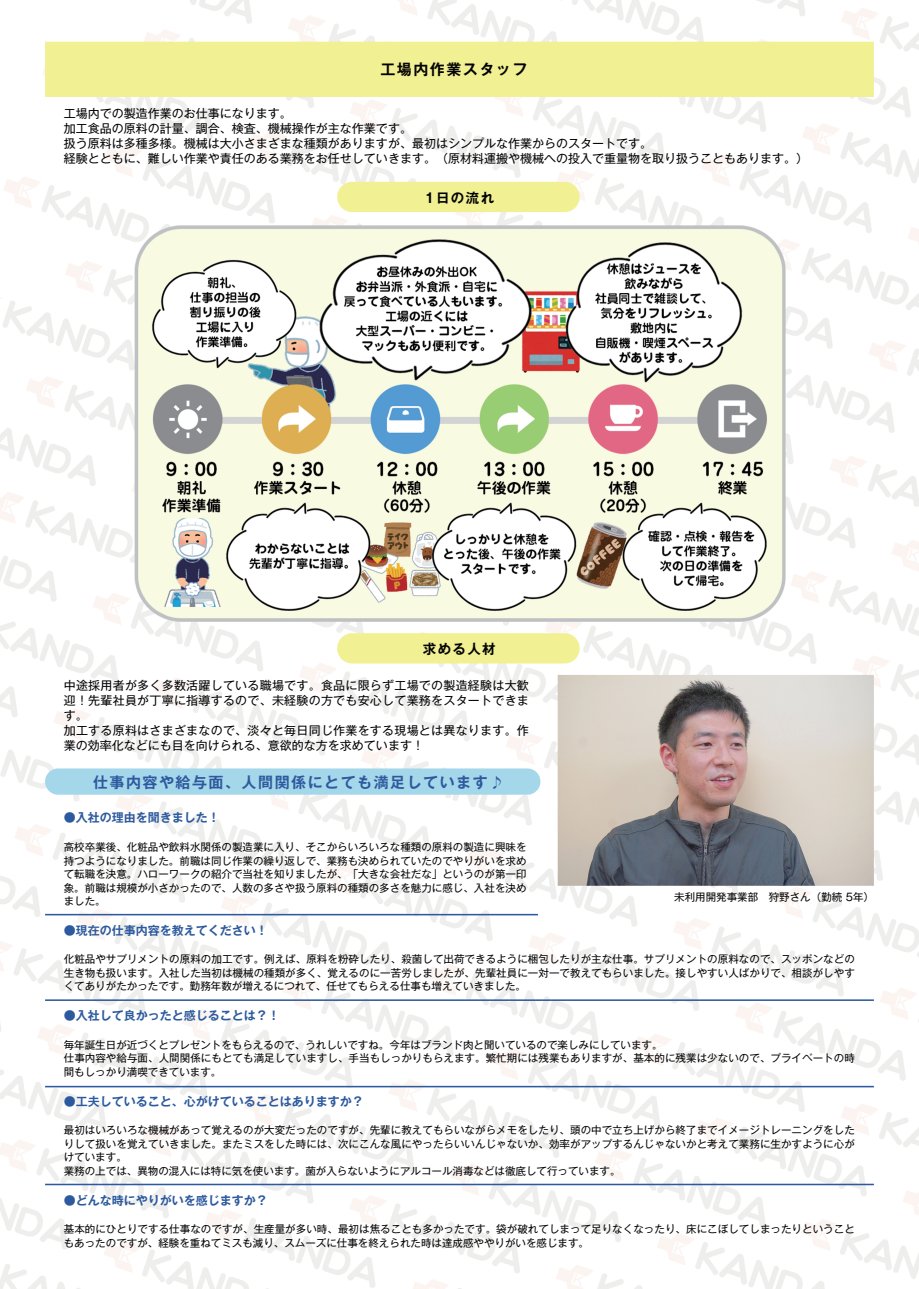
<style>
.page{position:relative;width:919px;height:1289px;background:#fff}
.page>*{position:absolute;margin:0;border:0;box-sizing:border-box;transform-origin:0 0}
.t1{font:700 15px "Gothic MB101 Pro De";letter-spacing:.1em;color:#2d5a9e}
.t2{font:700 15px "Gothic MB101 Pro De";letter-spacing:.1em;color:#030303}
.t3{font:700 13.5px "Gothic MB101 Pro De";letter-spacing:.1em;color:#030303}
.t4{font:12px/15px "Gothic MB101 Pro";color:#030303}
.t5{font:12px/15px "Gothic MB101 Pro";letter-spacing:.02em;color:#030303}
.t6{font:700 12px "Gothic MB101 Pro De";color:#2d5a9e}
.t7{font:10.5px/13.5px "Gothic MB101 Pro";letter-spacing:.005em;color:#030303}
</style>
<div class="page">
<img style="left:0;top:0;width:918px;height:1288px">
<h1 class="t2" style="left:380px;top:57px;width:148px">工場内作業スタッフ</h1>
<p class="t4" style="left:64px;top:104px;width:746px">工場内での製造作業のお仕事になります。<br>加工食品の原料の計量、調合、検査、機械操作が主な作業です。<br>扱う原料は多種多様。機械は大小さまざまな種類がありますが、最初はシンプルな作業からのスタートです。<br>経験とともに、難しい作業や責任のある業務をお任せしていきます。（原材料運搬や機械への投入で重量物を取り扱うこともあります。）</p>
<p class="t3" style="left:424px;top:187px;width:71px">1日の流れ</p>
<p class="t3" style="left:423px;top:638px;width:74px">求める人材</p>
<p class="t5" style="left:64px;top:676px;width:466px">中途採用者が多く多数活躍している職場です。食品に限らず工場での製造経験は大歓迎！先輩社員が丁寧に指導するので、未経験の方でも安心して業務をスタートできます。<br>加工する原料はさまざまなので、淡々と毎日同じ作業をする現場とは異なります。作業の効率化などにも目を向けられる、意欲的な方を求めています！</p>
<h1 class="t1" style="left:93px;top:769px;width:413px">仕事内容や給与面、人間関係にとても満足しています♪</h1>
<p class="t6" style="left:64px;top:808px;width:157px">●入社の理由を聞きました！</p>
<p class="t7" style="left:64px;top:839px;width:464px;text-align:justify">高校卒業後、化粧品や飲料水関係の製造業に入り、そこからいろいろな種類の原料の製造に興味を持つようになりました。前職は同じ作業の繰り返しで、業務も決められていたのでやりがいを求めて転職を決意。ハローワークの紹介で当社を知りましたが、「大きな会社だな」というのが第一印象。前職は規模が小さかったので、人数の多さや扱う原料の種類の多さを魅力に感じ、入社を決めました。</p>
<p class="t7" style="left:674px;top:888px;width:201px">未利用開発事業部　狩野さん（勤続 5年）</p>
<p class="t6" style="left:64px;top:920px;width:205px">●現在の仕事内容を教えてください！</p>
<p class="t7" style="left:64px;top:951px;width:792px;text-align:justify">化粧品やサプリメントの原料の加工です。例えば、原料を粉砕したり、殺菌して出荷できるように梱包したりが主な仕事。サプリメントの原料なので、スッポンなどの生き物も扱います。入社した当初は機械の種類が多く、覚えるのに一苦労しましたが、先輩社員に一対一で教えてもらいました。接しやすい人ばかりで、相談がしやすくてありがたかったです。勤務年数が増えるにつれて、任せてもらえる仕事も増えていきました。</p>
<p class="t6" style="left:64px;top:1005px;width:217px">●入社して良かったと感じることは？！</p>
<p class="t7" style="left:64px;top:1036px;width:792px">毎年誕生日が近づくとプレゼントをもらえるので、うれしいですね。今年はブランド肉と聞いているので楽しみにしています。<br>仕事内容や給与面、人間関係にもとても満足していますし、手当もしっかりもらえます。繁忙期には残業もありますが、基本的に残業は少ないので、プライベートの時間もしっかり満喫できています。</p>
<p class="t6" style="left:64px;top:1091px;width:301px">●工夫していること、心がけていることはありますか？</p>
<p class="t7" style="left:64px;top:1122px;width:792px">最初はいろいろな機械があって覚えるのが大変だったのですが、先輩に教えてもらいながらメモをしたり、頭の中で立ち上げから終了までイメージトレーニングをしたりして扱いを覚えていきました。またミスをした時には、次にこんな風にやったらいいんじゃないか、効率がアップするんじゃないかと考えて業務に生かすように心がけています。<br>業務の上では、異物の混入には特に気を使います。菌が入らないようにアルコール消毒などは徹底して行っています。</p>
<p class="t6" style="left:64px;top:1190px;width:205px">●どんな時にやりがいを感じますか？</p>
<p class="t7" style="left:64px;top:1221px;width:792px">基本的にひとりでする仕事なのですが、生産量が多い時、最初は焦ることも多かったです。袋が破れてしまって足りなくなったり、床にこぼしてしまったりということもあったのですが、経験を重ねてミスも減り、スムーズに仕事を終えられた時は達成感ややりがいを感じます。</p>
</div>
